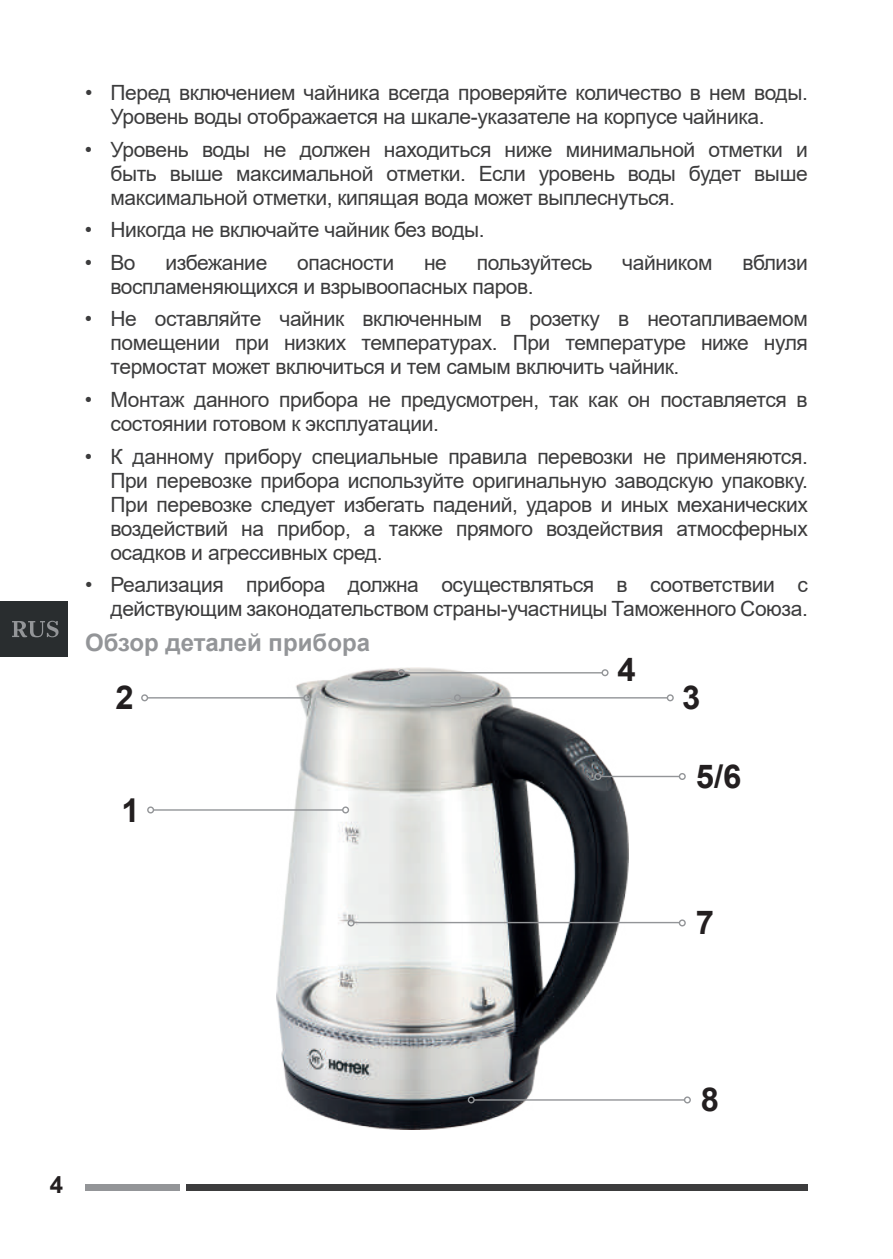
<style>
.page{position:relative;width:893px;height:1259px;background:#fff}
.page>*{position:absolute;margin:0;border:0;box-sizing:border-box;transform-origin:0 0}
.t1{font:700 33px "Arial";color:#231f20}
.t2{font:700 24px "Arial";color:#939598}
.t3{font:700 24px "Arial";color:#231f20}
.t4{font:21px/24px "Arial";letter-spacing:-.02em;color:#3c3c3d;text-align:justify}
</style>
<div class="page">
<img style="left:277px;top:667px;width:352px;height:462px">
<div style="left:0;top:602px;width:67px;height:55px;background:#292d2f"></div>
<svg style="left:12px;top:621px;width:47px;height:16px"></svg>
<div style="left:186px;top:1184px;width:622px;height:7px;background:#3c3c3d"></div>
<div style="left:85px;top:1184px;width:95px;height:7px;background:#939598"></div>
<hr style="left:474px;top:1099px;width:211px;height:1px;background:#939598">
<div style="left:468px;top:1096px;width:7px;height:7px;border:1px solid #939598;border-radius:50%"></div>
<div style="left:684px;top:1096px;width:7px;height:7px;border:1px solid #939598;border-radius:50%"></div>
<hr style="left:460px;top:697px;width:207px;height:1px;background:#939598">
<div style="left:667px;top:694px;width:7px;height:7px;border:1px solid #939598;border-radius:50%"></div>
<div style="left:454px;top:694px;width:7px;height:7px;border:1px solid #939598;border-radius:50%"></div>
<hr style="left:404px;top:672px;width:198px;height:1px;background:#939598">
<div style="left:398px;top:669px;width:7px;height:7px;border:1px solid #939598;border-radius:50%"></div>
<div style="left:601px;top:669px;width:8px;height:7px;border:1px solid #939598;border-radius:50%"></div>
<hr style="left:601px;top:776px;width:78px;height:1px;background:#939598">
<div style="left:594px;top:773px;width:7px;height:7px;border:1px solid #939598;border-radius:50%"></div>
<div style="left:679px;top:773px;width:7px;height:7px;border:1px solid #939598;border-radius:50%"></div>
<hr style="left:147px;top:697px;width:157px;height:1px;background:#939598">
<div style="left:141px;top:694px;width:7px;height:7px;border:1px solid #939598;border-radius:50%"></div>
<div style="left:303px;top:694px;width:7px;height:7px;border:1px solid #939598;border-radius:50%"></div>
<hr style="left:153px;top:809px;width:190px;height:1px;background:#939598">
<div style="left:147px;top:806px;width:7px;height:7px;border:1px solid #939598;border-radius:50%"></div>
<div style="left:342px;top:806px;width:7px;height:7px;border:1px solid #939598;border-radius:50%"></div>
<hr style="left:354px;top:922px;width:325px;height:1px;background:#939598">
<div style="left:348px;top:919px;width:7px;height:7px;border:1px solid #939598;border-radius:50%"></div>
<div style="left:679px;top:919px;width:7px;height:7px;border:1px solid #939598;border-radius:50%"></div>
<p class="t4" style="left:111px;top:81px;width:699px;text-indent:-25px">• Перед включением чайника всегда проверяйте количество в нем воды.<br>Уровень воды отображается на шкале-указателе на корпусе чайника.</p>
<p class="t4" style="left:110px;top:137px;width:699px;text-indent:-25px">• Уровень воды не должен находиться ниже минимальной отметки и быть выше максимальной отметки. Если уровень воды будет выше максимальной отметки, кипящая вода может выплеснуться.</p>
<p class="t4" style="left:85px;top:218px;width:401px">• Никогда не включайте чайник без воды.</p>
<p class="t4" style="left:85px;top:250px;width:52px">• Во</p>
<p class="t4" style="left:165px;top:250px;width:103px">избежание</p>
<p class="t4" style="left:297px;top:250px;width:99px">опасности</p>
<p class="t4" style="left:424px;top:250px;width:24px">не</p>
<p class="t4" style="left:477px;top:250px;width:117px">пользуйтесь</p>
<p class="t4" style="left:622px;top:250px;width:92px">чайником</p>
<p class="t4" style="left:742px;top:250px;width:67px">вблизи</p>
<p class="t4" style="left:110px;top:274px;width:425px">воспламеняющихся и взрывоопасных паров.</p>
<p class="t4" style="left:110px;top:307px;width:699px;text-indent:-26px">• Не оставляйте чайник включенным в розетку в неотапливаемом помещении при низких температурах. При температуре ниже нуля термостат может включиться и тем самым включить чайник.</p>
<p class="t4" style="left:110px;top:387px;width:699px;text-indent:-25px">• Монтаж данного прибора не предусмотрен, так как он поставляется в состоянии готовом к эксплуатации.</p>
<p class="t4" style="left:110px;top:444px;width:699px;text-indent:-25px">• К данному прибору специальные правила перевозки не применяются.<br>При перевозке прибора используйте оригинальную заводскую упаковку.<br>При перевозке следует избегать падений, ударов и иных механических воздействий на прибор, а также прямого воздействия атмосферных осадков и агрессивных сред.</p>
<p class="t4" style="left:85px;top:572px;width:724px;text-align:right">• Реализация прибора должна осуществляться в соответствии с действующим законодательством страны-участницы Таможенного Союза.</p>
<p class="t2" style="left:85px;top:625px;width:287px">Обзор деталей прибора</p>
<h1 class="t1" style="left:682px;top:674px;width:20px">3</h1>
<h1 class="t1" style="left:617px;top:646px;width:20px">4</h1>
<h1 class="t1" style="left:115px;top:674px;width:20px">2</h1>
<h1 class="t1" style="left:121px;top:786px;width:20px">1</h1>
<h1 class="t1" style="left:696px;top:753px;width:47px">5/6</h1>
<h1 class="t1" style="left:696px;top:899px;width:20px">7</h1>
<p class="t3" style="left:50px;top:1167px;width:15px">4</p>
<h1 class="t1" style="left:701px;top:1076px;width:20px">8</h1>
</div>
